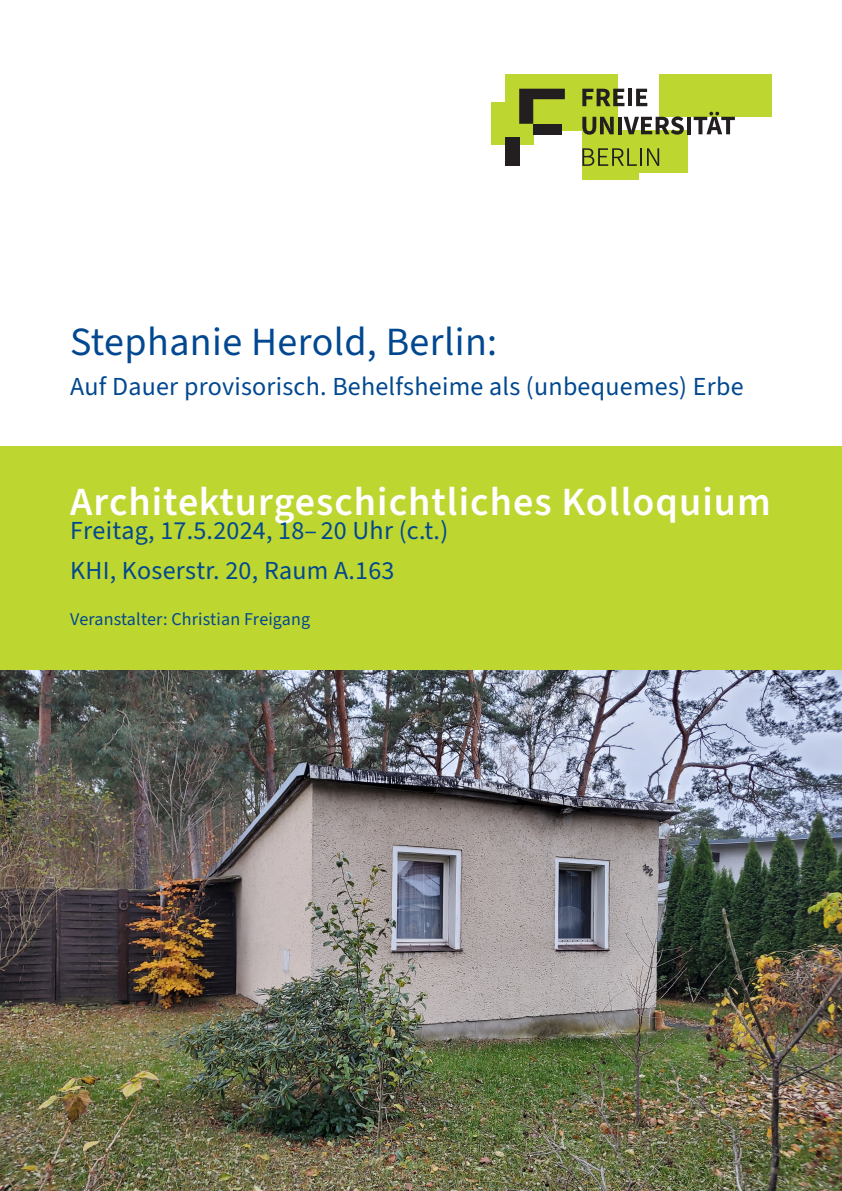
<style>
.page{position:relative;width:842px;height:1191px;background:#fff}
.page>*{position:absolute;margin:0;border:0;box-sizing:border-box;transform-origin:0 0}
.Unterzeile{font:600 40px "Source Sans 3";letter-spacing:.025em;color:#fff}
.Headline{font:40px "Source Sans 3";letter-spacing:.01em;color:#014890}
.Unterzeile-2{font:26px/40px "Source Sans 3";letter-spacing:.01em;color:#014890}
.Headline-2{font:26px "Source Sans 3";letter-spacing:.01em;color:#014890}
.Unterzeile-3{font:18px "Source Sans 3";letter-spacing:.01em;color:#014890}
</style>
<div class="page">
<div style="left:505px;top:75px;width:112px;height:56px;background:#bed630"></div>
<div style="left:659px;top:75px;width:113px;height:42px;background:#bed630"></div>
<div style="left:491px;top:103px;width:42px;height:42px;background:#bed630"></div>
<div style="left:582px;top:131px;width:56px;height:49px;background:#bed630"></div>
<div style="left:631px;top:131px;width:57px;height:42px;background:#bed630"></div>
<svg style="left:519px;top:89px;width:46px;height:35px"></svg>
<div style="left:533px;top:124px;width:28px;height:10px;background:#231f20"></div>
<div style="left:505px;top:138px;width:14px;height:28px;background:#231f20"></div>
<svg style="left:582px;top:117px;width:32px;height:18px"></svg>
<hr style="left:618px;top:117px;width:4px;height:17px;background:#231f20">
<svg style="left:624px;top:116px;width:60px;height:19px"></svg>
<hr style="left:687px;top:117px;width:4px;height:17px;background:#231f20">
<svg style="left:694px;top:112px;width:41px;height:22px"></svg>
<svg style="left:582px;top:89px;width:42px;height:17px"></svg>
<hr style="left:628px;top:89px;width:4px;height:17px;background:#231f20">
<svg style="left:636px;top:89px;width:11px;height:17px"></svg>
<svg style="left:582px;top:148px;width:77px;height:18px"></svg>
<div style="left:0;top:446px;width:842px;height:224px;background:#bed630"></div>
<img style="left:0;top:670px;width:842px;height:521px">
<p class="Headline" style="left:70px;top:316px;width:429px">Stephanie Herold, Berlin:</p>
<p class="Headline-2" style="left:70px;top:370px;width:675px">Auf Dauer provisorisch. Behelfsheime als (unbequemes) Erbe</p>
<p class="Unterzeile" style="left:70px;top:476px;width:702px">Architekturgeschichtliches Kolloquium</p>
<p class="Unterzeile-2" style="left:70px;top:511px;width:380px">Freitag, 17.5.2024, 18– 20 Uhr (c.t.)<br>KHI, Koserstr. 20, Raum A.163</p>
<p class="Unterzeile-3" style="left:70px;top:607px;width:242px">Veranstalter: Christian Freigang</p>
</div>
